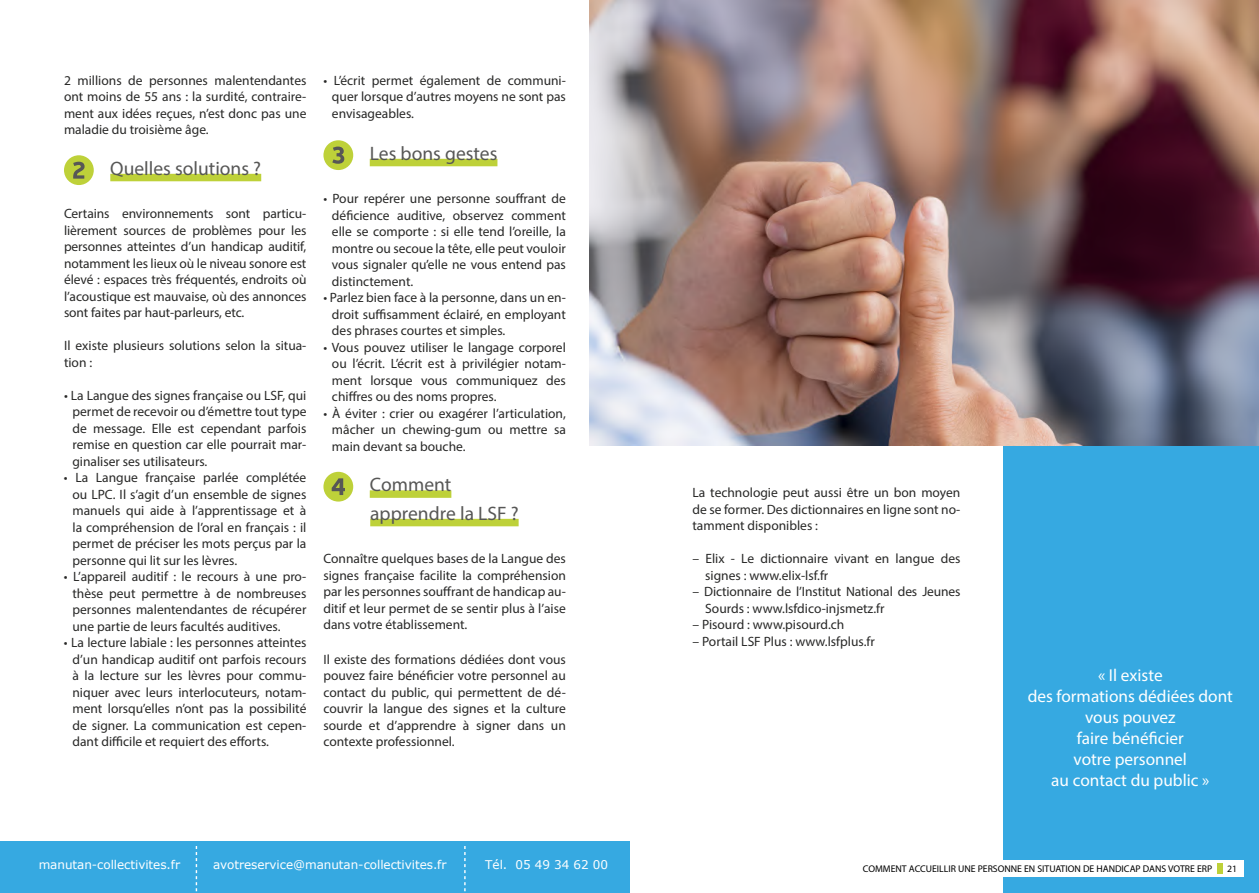
<style>
.page{position:relative;width:1259px;height:893px;background:#fff}
.page>*{position:absolute;margin:0;border:0;box-sizing:border-box;transform-origin:0 0}
.t1{font:19.5px/28.5px "Myriad Pro";color:#575756}
.t2{font:17.25px/21px "Myriad Pro";color:#fff;text-align:center}
.t3{font:13.5px/16.5px "Myriad Pro";color:#282827;text-align:justify}
.t4{font:12px "Verdana";letter-spacing:-.005em;color:#fff}
.t5{font:9.75px "Myriad Pro";color:#000}
.t6{font:9.75px "Myriad Pro";color:#000}
</style>
<div class="page">
<div style="left:110px;top:174px;width:151px;height:7px;background:#bed139"></div>
<div style="left:64px;top:155px;width:30px;height:30px;background:#bed139;border-radius:50%"></div>
<svg style="left:73px;top:162px;width:12px;height:17px"></svg>
<div style="left:370px;top:159px;width:127px;height:7px;background:#bed139"></div>
<div style="left:370px;top:490px;width:81px;height:8px;background:#bed139"></div>
<div style="left:370px;top:519px;width:148px;height:7px;background:#bed139"></div>
<div style="left:323px;top:140px;width:30px;height:30px;background:#bed139;border-radius:50%"></div>
<svg style="left:332px;top:147px;width:12px;height:17px"></svg>
<div style="left:323px;top:472px;width:30px;height:30px;background:#bed139;border-radius:50%"></div>
<svg style="left:332px;top:478px;width:13px;height:17px"></svg>
<div style="left:1003px;top:0;width:256px;height:893px;background:#36a9e1"></div>
<div style="left:972px;top:860px;width:272px;height:16px;background:#fff"></div>
<div style="left:1217px;top:863px;width:6px;height:11px;background:#bed139"></div>
<img style="left:589px;top:0;width:670px;height:446px">
<div style="left:0;top:841px;width:629px;height:52px;background:#36a9e1"></div>
<svg style="left:464px;top:846px;width:1px;height:45px"></svg>
<svg style="left:196px;top:846px;width:1px;height:45px"></svg>
<p class="t3" style="left:64px;top:72px;width:244px">2 millions de personnes malentendantes ont moins de 55 ans : la surdité, contraire&shy;ment aux idées reçues, n’est donc pas une maladie du troisième âge.</p>
<h1 class="t1" style="left:110px;top:153px;width:152px">Quelles solutions ?</h1>
<p class="t3" style="left:64px;top:205px;width:244px">Certains environnements sont particu&shy;lièrement sources de problèmes pour les personnes atteintes d’un handicap auditif, notamment les lieux où le niveau sonore est élevé : espaces très fréquentés, endroits où l’acoustique est mauvaise, où des annonces sont faites par haut-parleurs, etc.</p>
<p class="t3" style="left:64px;top:337px;width:244px">Il existe plusieurs solutions selon la situa&shy;tion :</p>
<p class="t3" style="left:72px;top:387px;width:235px;text-indent:-8px">• La Langue des signes française ou LSF, qui permet de recevoir ou d’émettre tout type de message. Elle est cependant parfois remise en question car elle pourrait mar&shy;ginaliser ses utilisateurs.</p>
<p class="t3" style="left:72px;top:469px;width:235px;text-indent:-9px">• La Langue française parlée complétée ou LPC. Il s’agit d’un ensemble de signes manuels qui aide à l’apprentissage et à la compréhension de l’oral en français : il permet de préciser les mots perçus par la personne qui lit sur les lèvres.</p>
<p class="t3" style="left:72px;top:568px;width:235px;text-indent:-9px">• L’appareil auditif : le recours à une pro&shy;thèse peut permettre à de nombreuses personnes malentendantes de récupérer une partie de leurs facultés auditives.</p>
<p class="t3" style="left:72px;top:634px;width:235px;text-indent:-9px">• La lecture labiale : les personnes atteintes d’un handicap auditif ont parfois recours à la lecture sur les lèvres pour commu&shy;niquer avec leurs interlocuteurs, notam&shy;ment lorsqu’elles n’ont pas la possibilité de signer. La communication est cepen&shy;dant difficile et requiert des efforts.</p>
<p class="t3" style="left:332px;top:72px;width:235px;text-indent:-9px">• L’écrit permet également de communi&shy;quer lorsque d’autres moyens ne sont pas envisageables.</p>
<h1 class="t1" style="left:370px;top:138px;width:129px">Les bons gestes</h1>
<p class="t3" style="left:332px;top:190px;width:235px;text-indent:-9px">• Pour repérer une personne souffrant de déficience auditive, observez comment elle se comporte : si elle tend l’oreille, la montre ou secoue la tête, elle peut vouloir vous signaler qu’elle ne vous entend pas distinctement.</p>
<p class="t3" style="left:332px;top:289px;width:235px;text-indent:-9px">• Parlez bien face à la personne, dans un en&shy;droit suffisamment éclairé, en employant des phrases courtes et simples.</p>
<p class="t3" style="left:332px;top:339px;width:235px;text-indent:-9px">• Vous pouvez utiliser le langage corporel ou l’écrit. L’écrit est à privilégier notam&shy;ment lorsque vous communiquez des chiffres ou des noms propres.</p>
<p class="t3" style="left:332px;top:405px;width:235px;text-indent:-9px">• À éviter : crier ou exagérer l’articulation, mâcher un chewing-gum ou mettre sa main devant sa bouche.</p>
<h1 class="t1" style="left:370px;top:470px;width:150px">Comment apprendre la LSF ?</h1>
<p class="t3" style="left:323px;top:550px;width:244px">Connaître quelques bases de la Langue des signes française facilite la compréhension par les personnes souffrant de handicap au&shy;ditif et leur permet de se sentir plus à l’aise dans votre établissement.</p>
<p class="t3" style="left:323px;top:651px;width:244px">Il existe des formations dédiées dont vous pouvez faire bénéficier votre personnel au contact du public, qui permettent de dé&shy;couvrir la langue des signes et la culture sourde et d’apprendre à signer dans un contexte professionnel.</p>
<p class="t4" style="left:39px;top:856px;width:143px">manutan-collectivites.fr</p>
<p class="t4" style="left:213px;top:856px;width:235px">avotreservice@manutan-collectivites.fr</p>
<p class="t4" style="left:485px;top:856px;width:124px">Tél. 05 49 34 62 00</p>
<p class="t3" style="left:692px;top:484px;width:269px">La technologie peut aussi être un bon moyen de se former. Des dictionnaires en ligne sont no&shy;tamment disponibles :</p>
<p class="t3" style="left:705px;top:550px;width:257px;text-indent:-13px">– Elix - Le dictionnaire vivant en langue des signes : www.elix-lsf.fr</p>
<p class="t3" style="left:705px;top:583px;width:257px;text-indent:-13px">– Dictionnaire de l’Institut National des Jeunes<br>Sourds : www.lsfdico-injsmetz.fr</p>
<p class="t3" style="left:692px;top:616px;width:153px">– Pisourd : www.pisourd.ch</p>
<p class="t3" style="left:692px;top:632px;width:184px">– Portail LSF Plus : www.lsfplus.fr</p>
<p class="t2" style="left:1027px;top:664px;width:207px">« Il existe<br>des formations dédiées dont vous pouvez<br>faire bénéficier<br>votre personnel<br>au contact du public »</p>
<p class="t5" style="left:863px;top:862px;width:351px">COMMENT ACCUEILLIR UNE PERSONNE EN SITUATION DE HANDICAP DANS VOTRE ERP</p>
<p class="t6" style="left:1227px;top:862px;width:12px">21</p>
</div>
